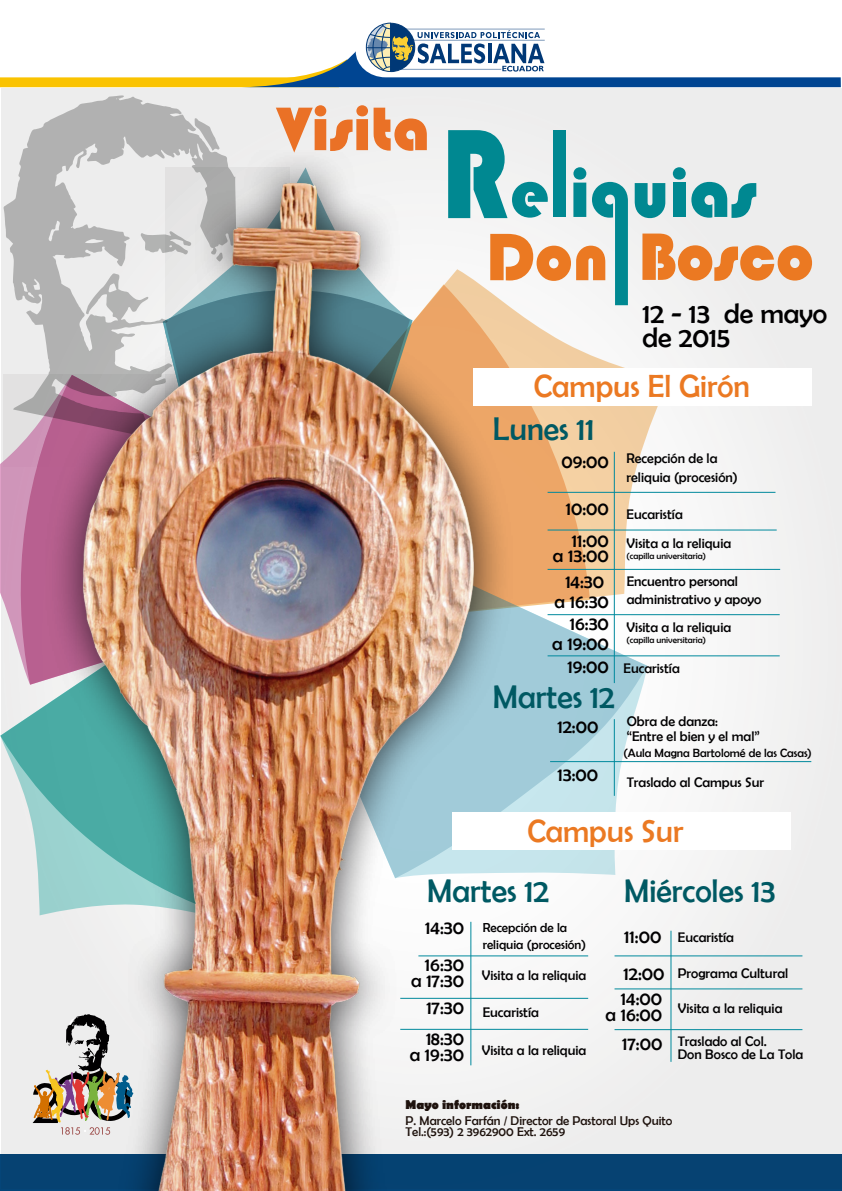
<style>
.page{position:relative;width:842px;height:1191px;background:#fff}
.page>*{position:absolute;margin:0;border:0;box-sizing:border-box;transform-origin:0 0}
.t1{font:63.7px "Bauhaus 93";color:#ea7126}
.t2{font:33px "Berlin Sans FB";color:#005963}
.t3{font:32.2px "Berlin Sans FB";color:#eb7922}
.t4{font:28.1px/23.3px "Berlin Sans FB";color:#010001}
.t5{font:19px/16px "Berlin Sans FB";color:#010001;text-align:right}
.t6{font:14px/12.8px "Berlin Sans FB";color:#010001}
.t7{font:13px/17px "Berlin Sans FB";color:#010001}
.t8{font:12.8px/11.3px "Berlin Sans FB";color:#1e120d}
.t9{font:700 12.8px "Berlin Sans FB";color:#1e120d}
.t10{font:12px "Berlin Sans FB";color:#010001}
.t11{font:9px "Berlin Sans FB";color:#010001}
</style>
<div class="page">
<div style="left:1px;top:88px;width:841px;height:1100px;background:#eee"></div>
<svg style="left:0;top:22px;width:841px;height:65px"></svg>
<div style="left:0;top:1154px;width:842px;height:37px;background:#054578"></div>
<svg style="left:448px;top:130px;width:364px;height:151px"></svg>
<svg style="left:23px;top:95px;width:172px;height:55px;fill:#b1b1b1"></svg>
<svg style="left:195px;top:118px;width:25px;height:32px"></svg>
<img style="left:0;top:150px;width:693px;height:1041px">
<hr style="left:614px;top:955px;width:188px;height:1px;background:#00899c">
<hr style="left:614px;top:988px;width:188px;height:1px;background:#00899c">
<hr style="left:614px;top:1029px;width:188px;height:1px;background:#00899c">
<hr style="left:670px;top:930px;width:1px;height:131px;background:#00899c">
<hr style="left:418px;top:955px;width:170px;height:1px;background:#00899c">
<hr style="left:400px;top:997px;width:188px;height:1px;background:#00899c">
<hr style="left:400px;top:1028px;width:188px;height:1px;background:#00899c">
<hr style="left:470px;top:921px;width:1px;height:144px;background:#00899c">
<div style="left:452px;top:812px;width:339px;height:38px;background:#fff"></div>
<div style="left:473px;top:369px;width:339px;height:37px;background:#fff"></div>
<hr style="left:548px;top:492px;width:227px;height:1px;background:#00899c">
<hr style="left:548px;top:529px;width:229px;height:1px;background:#00899c">
<hr style="left:548px;top:614px;width:232px;height:1px;background:#00899c">
<hr style="left:548px;top:655px;width:232px;height:1px;background:#00899c">
<hr style="left:548px;top:569px;width:232px;height:1px;background:#00899c">
<hr style="left:550px;top:761px;width:261px;height:1px;background:#00899c">
<hr style="left:614px;top:452px;width:1px;height:231px;background:#00899c">
<hr style="left:614px;top:719px;width:1px;height:77px;background:#00899c">
<h1 class="t1" style="left:278px;top:93px;width:154px">Visita</h1>
<h3 class="t4" style="left:642px;top:302px;width:186px">12 - 13 de mayo de 2015</h3>
<h3 class="t3" style="left:534px;top:368px;width:217px">Campus El Girón</h3>
<h2 class="t2" style="left:493px;top:410px;width:103px">Lunes 11</h2>
<h3 class="t5" style="left:561px;top:453px;width:49px">09:00</h3>
<h3 class="t5" style="left:566px;top:493px;width:45px;line-height:31.4px;text-align:center">10:00<br>11:00</h3>
<h3 class="t5" style="left:553px;top:547px;width:58px">a 13:00</h3>
<h3 class="t5" style="left:554px;top:571px;width:56px;line-height:20px;text-align:center">14:30<br>a 16:30</h3>
<h3 class="t5" style="left:552px;top:614px;width:58px;line-height:20px">16:30<br>a 19:00</h3>
<h3 class="t5" style="left:567px;top:659px;width:43px">19:00</h3>
<h2 class="t2" style="left:493px;top:679px;width:123px">Martes 12</h2>
<h3 class="t5" style="left:557px;top:718px;width:43px">12:00</h3>
<h3 class="t5" style="left:557px;top:766px;width:42px">13:00</h3>
<p class="t6" style="left:627px;top:449px;width:113px;line-height:19px">Recepción de la reliquia (procesión)</p>
<p class="t6" style="left:627px;top:500px;width:106px;line-height:28.4px">Eucaristía<br>Visita a la reliquia</p>
<p class="t11" style="left:627px;top:550px;width:81px">(capilla universitaria)</p>
<p class="t6" style="left:627px;top:572px;width:136px;line-height:18px">Encuentro personal administrativo y apoyo</p>
<p class="t6" style="left:627px;top:620px;width:106px">Visita a la reliquia</p>
<p class="t11" style="left:627px;top:634px;width:81px">(capilla universitaria)</p>
<p class="t6" style="left:623px;top:662px;width:58px">Eucaristía</p>
<p class="t6" style="left:627px;top:714px;width:134px;line-height:15px">Obra de danza:<br>“Entre el bien y el mal”</p>
<p class="t6" style="left:627px;top:775px;width:139px">Traslado al Campus Sur</p>
<p class="t10" style="left:623px;top:745px;width:190px">(Aula Magna Bartolomé de las Casas)</p>
<h3 class="t3" style="left:527px;top:813px;width:158px">Campus Sur</h3>
<h2 class="t2" style="left:427px;top:872px;width:123px">Martes 12</h2>
<h3 class="t5" style="left:425px;top:909px;width:41px;line-height:37px;text-align:left">14:30<br>16:30</h3>
<h3 class="t5" style="left:411px;top:972px;width:55px">a 17:30</h3>
<h3 class="t5" style="left:426px;top:999px;width:39px">17:30</h3>
<h3 class="t5" style="left:410px;top:1030px;width:56px">18:30<br>a 19:30</h3>
<p class="t7" style="left:483px;top:919px;width:105px">Recepción de la reliquia (procesión)</p>
<p class="t6" style="left:482px;top:968px;width:106px">Visita a la reliquia</p>
<p class="t6" style="left:483px;top:1005px;width:58px">Eucaristía</p>
<p class="t6" style="left:482px;top:1044px;width:106px">Visita a la reliquia</p>
<p class="t9" style="left:406px;top:1097px;width:115px">Mayo información:</p>
<h2 class="t2" style="left:624px;top:872px;width:153px">Miércoles 13</h2>
<h3 class="t5" style="left:624px;top:918px;width:43px;line-height:36.6px;text-align:left">11:00<br>12:00</h3>
<p class="t6" style="left:678px;top:931px;width:58px">Eucaristía</p>
<p class="t6" style="left:678px;top:967px;width:112px">Programa Cultural</p>
<h3 class="t5" style="left:605px;top:990px;width:58px">14:00<br>a 16:00</h3>
<h3 class="t5" style="left:622px;top:1035px;width:42px">17:00</h3>
<p class="t6" style="left:678px;top:1001px;width:106px">Visita a la reliquia</p>
<p class="t6" style="left:678px;top:1034px;width:127px">Traslado al Col.<br>Don Bosco de La Tola</p>
<p class="t8" style="left:406px;top:1114px;width:268px">P. Marcelo Farfán / Director de Pastoral Ups Quito<br>Tel.:(593) 2 3962900 Ext. 2659</p>
</div>
